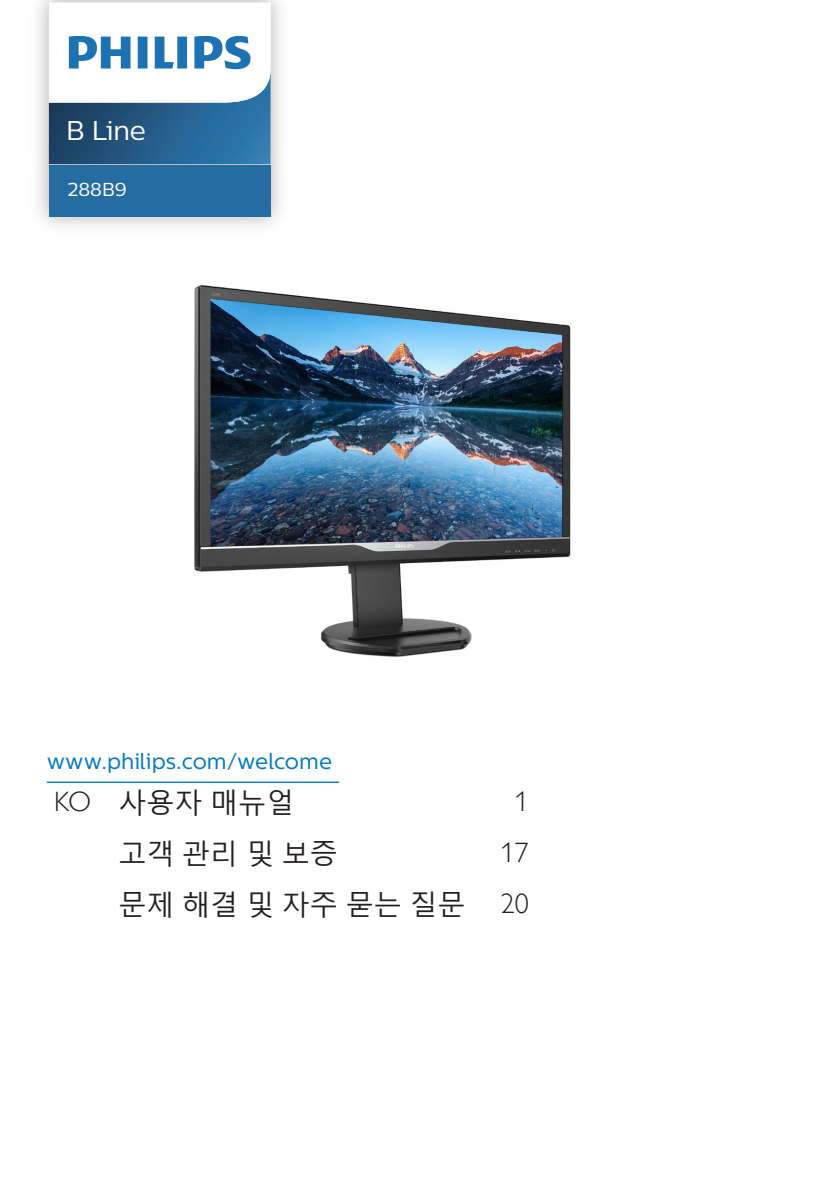
<style>
.page{position:relative;width:840px;height:1191px;background:#fff}
.page>*{position:absolute;margin:0;border:0;box-sizing:border-box;transform-origin:0 0}
.t1{font:28px "Malgun Gothic";color:#231f20}
.t2{font:28px "Gill Sans Alt One WGL Light";color:#231f20}
.t3{font:27px "Centrale Sans";color:#fff}
.Body_Text{font:22px "Centrale Sans";color:#0079c2}
.t4{font:18.8px "Centrale Sans";color:#fff}
.s1{font-family:"Gill Sans Alt One WGL Light"}
</style>
<div class="page">
<hr style="left:47px;top:781px;width:292px;height:2px;background:#0082c5">
<img style="left:194px;top:285px;width:377px;height:372px">
<img style="left:38px;top:0;width:243px;height:137px">
<svg style="left:49px;top:3px;width:221px;height:134px"></svg>
<img style="left:38px;top:137px;width:243px;height:90px">
<div style="left:49px;top:164px;width:221px;height:52px;background:#246ca1"></div>
<p class="t3" style="left:66px;top:114px;width:81px">B Line</p>
<p class="t4" style="left:68px;top:177px;width:60px">288B9</p>
<p class="Body_Text" style="left:47px;top:748px;width:286px">www.philips.com/welcome</p>
<p class="t1" style="left:54px;top:785px;width:241px"><span class="s1">KO</span> 사용자 매뉴얼</p>
<p class="t2" style="left:514px;top:783px;width:15px">1</p>
<p class="t1" style="left:118px;top:836px;width:221px">고객 관리 및 보증</p>
<p class="t2" style="left:500px;top:834px;width:29px">17</p>
<p class="t1" style="left:118px;top:886px;width:348px">문제 해결 및 자주 묻는 질문</p>
<p class="t2" style="left:500px;top:885px;width:29px">20</p>
</div>
